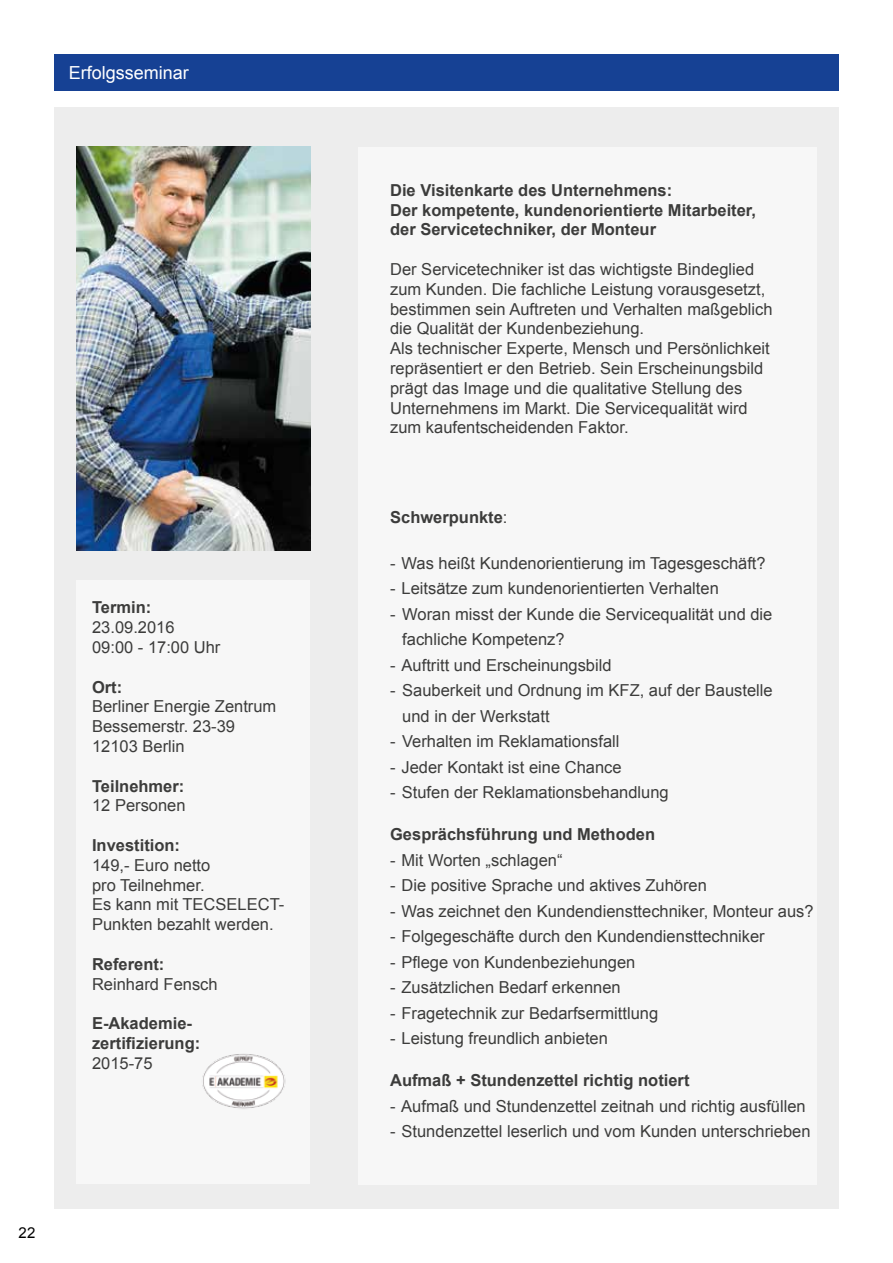
<style>
.page{position:relative;width:893px;height:1263px;background:#fff}
.page>*{position:absolute;margin:0;border:0;box-sizing:border-box;transform-origin:0 0}
.t1{font:18px "Arial";color:#fff}
.t2{font:16.5px/19.8px "Arial";color:#3c3c3b}
.t3{font:700 16.5px/19.8px "Arial";color:#3c3c3b}
.t4{font:15px "Arial";color:#000}
.s1{font-weight:400}
</style>
<div class="page">
<div style="left:54px;top:107px;width:785px;height:1102px;background:#ededed"></div>
<div style="left:358px;top:147px;width:458px;height:1037px;background:#f7f7f7"></div>
<div style="left:76px;top:580px;width:234px;height:604px;background:#f7f7f7"></div>
<div style="left:54px;top:54px;width:785px;height:36px;background:#164194"></div>
<img style="left:76px;top:147px;width:234px;height:404px">
<img style="left:202px;top:1054px;width:84px;height:55px">
<p class="t1" style="left:69px;top:60px;width:122px">Erfolgsseminar</p>
<p class="t3" style="left:92px;top:598px;width:61px">Termin:</p>
<p class="t2" style="left:92px;top:618px;width:130px">23.09.2016<br>09:00 - 17:00 Uhr</p>
<p class="t3" style="left:92px;top:677px;width:32px">Ort:</p>
<p class="t2" style="left:92px;top:697px;width:186px">Berliner Energie Zentrum<br>Bessemerstr. 23-39<br>12103 Berlin</p>
<p class="t3" style="left:92px;top:776px;width:94px">Teilnehmer:</p>
<p class="t2" style="left:92px;top:796px;width:95px">12 Personen</p>
<p class="t3" style="left:92px;top:836px;width:90px">Investition:</p>
<p class="t2" style="left:92px;top:855px;width:194px">149,- Euro netto<br>pro Teilnehmer.<br>Es kann mit TECSELECT-<br>Punkten bezahlt werden.</p>
<p class="t3" style="left:92px;top:955px;width:74px">Referent:</p>
<p class="t2" style="left:92px;top:974px;width:127px">Reinhard Fensch</p>
<p class="t3" style="left:92px;top:1014px;width:110px">E-Akademie&shy;zertifizierung:</p>
<p class="t2" style="left:92px;top:1053px;width:62px">2015-75</p>
<p class="t4" style="left:19px;top:1223px;width:18px">22</p>
<p class="t3" style="left:390px;top:181px;width:367px">Die Visitenkarte des Unternehmens:<br>Der kompetente, kundenorientierte Mitarbeiter, der Servicetechniker, der Monteur</p>
<p class="t2" style="left:390px;top:259px;width:384px">Der Servicetechniker ist das wichtigste Bindeglied zum Kunden. Die fachliche Leistung vorausgesetzt, bestimmen sein Auftreten und Verhalten maßgeblich die Qualität der Kundenbeziehung.<br>Als technischer Experte, Mensch und Persönlichkeit repräsentiert er den Betrieb. Sein Erscheinungsbild prägt das Image und die qualitative Stellung des Unternehmens im Markt. Die Servicequalität wird zum kaufentscheidenden Faktor.</p>
<p class="t3" style="left:390px;top:508px;width:119px">Schwerpunkte<span class="s1">:</span></p>
<p class="t2" style="left:390px;top:553px;width:377px">- Was heißt Kundenorientierung im Tagesgeschäft?</p>
<p class="t2" style="left:390px;top:579px;width:330px">- Leitsätze zum kundenorientierten Verhalten</p>
<p class="t2" style="left:402px;top:601px;width:372px;line-height:25.5px;text-indent:-12px">- Woran misst der Kunde die Servicequalität und die fachliche Kompetenz?</p>
<p class="t2" style="left:390px;top:655px;width:223px">- Auftritt und Erscheinungsbild</p>
<p class="t2" style="left:402px;top:678px;width:372px;line-height:25.5px;text-indent:-12px">- Sauberkeit und Ordnung im KFZ, auf der Baustelle und in der Werkstatt</p>
<p class="t2" style="left:390px;top:732px;width:231px">- Verhalten im Reklamationsfall</p>
<p class="t2" style="left:390px;top:757px;width:233px">- Jeder Kontakt ist eine Chance</p>
<p class="t2" style="left:390px;top:783px;width:280px">- Stufen der Reklamationsbehandlung</p>
<p class="t3" style="left:390px;top:825px;width:266px">Gesprächsführung und Methoden</p>
<p class="t2" style="left:390px;top:850px;width:174px">- Mit Worten „schlagen“</p>
<p class="t2" style="left:390px;top:876px;width:318px">- Die positive Sprache und aktives Zuhören</p>
<p class="t2" style="left:390px;top:901px;width:425px">- Was zeichnet den Kundendiensttechniker, Monteur aus?</p>
<p class="t2" style="left:390px;top:926px;width:376px">- Folgegeschäfte durch den Kundendiensttechniker</p>
<p class="t2" style="left:390px;top:952px;width:247px">- Pflege von Kundenbeziehungen</p>
<p class="t2" style="left:390px;top:977px;width:232px">- Zusätzlichen Bedarf erkennen</p>
<p class="t2" style="left:390px;top:1003px;width:270px">- Fragetechnik zur Bedarfsermittlung</p>
<p class="t2" style="left:390px;top:1028px;width:219px">- Leistung freundlich anbieten</p>
<p class="t3" style="left:390px;top:1071px;width:301px">Aufmaß + Stundenzettel richtig notiert</p>
<p class="t2" style="left:390px;top:1096px;width:417px">- Aufmaß und Stundenzettel zeitnah und richtig ausfüllen</p>
<p class="t2" style="left:390px;top:1121px;width:422px">- Stundenzettel leserlich und vom Kunden unterschrieben</p>
</div>
